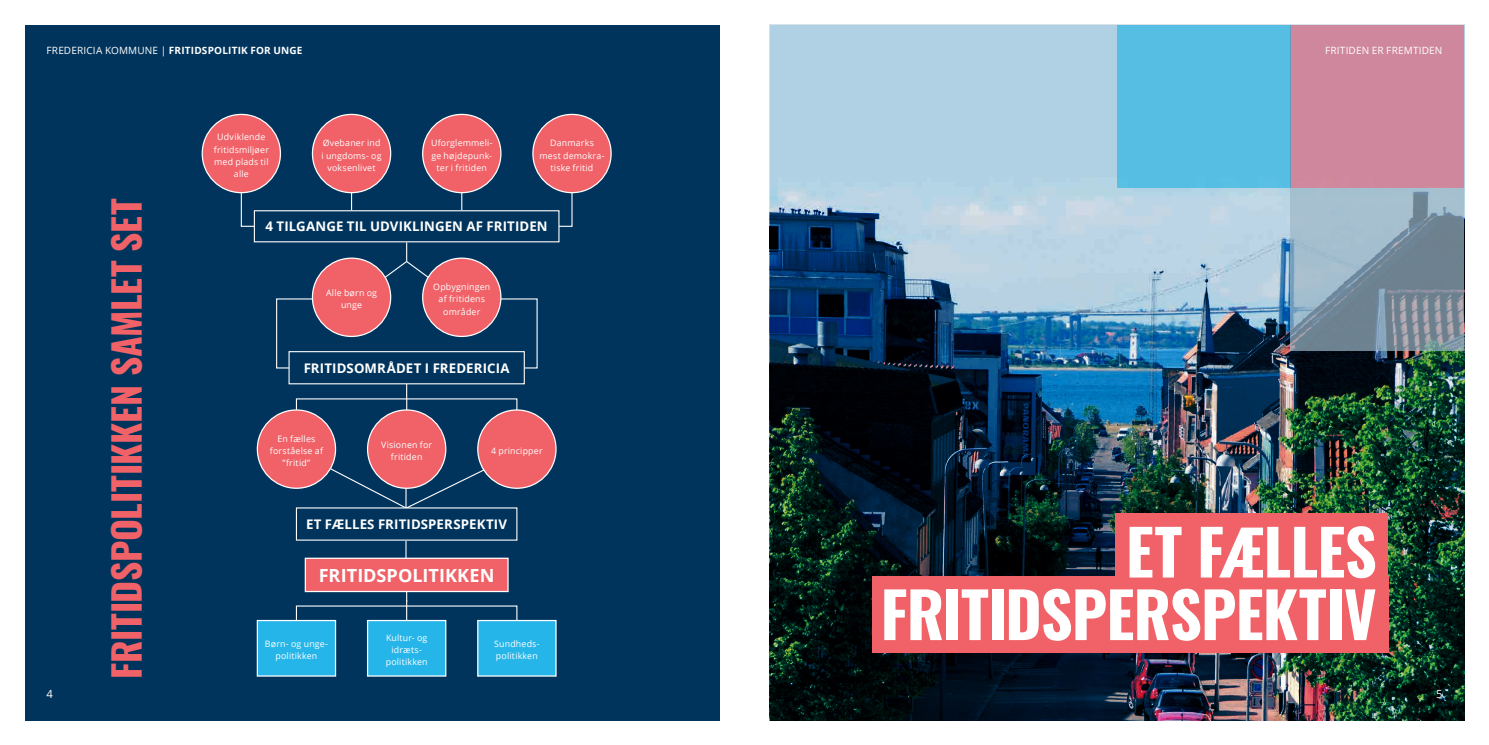
<style>
.page{position:relative;width:1489px;height:745px;background:#fff}
.page>*{position:absolute;margin:0;border:0;box-sizing:border-box;transform-origin:0 0}
.FK_rubrik{font:700 62.5px "Oswald";letter-spacing:-.015em;color:#fff}
.FK_rubrik-2{font:700 37.5px "Oswald";letter-spacing:-.005em;color:#f06268}
.FK_bokstekst_negativ{font:700 18.12px "Open Sans";letter-spacing:.005em;color:#fff}
.FK_bokstekst_negativ-2{font:700 13.25px "Open Sans";letter-spacing:.01em;color:#fff}
.t1{font:11.25px "Open Sans";color:#fff}
.t2{font:700 10px "Open Sans";letter-spacing:.02em;color:#fff}
.t3{font:10px "Open Sans";letter-spacing:.02em;color:#fff}
.FK_bokstekst_negativ-3{font:8.88px/12.1px "Open Sans";letter-spacing:.02em;color:#fff;text-align:center}
.s1{font-weight:400}
</style>
<div class="page">
<div style="left:25px;top:25px;width:694px;height:694px;background:#00345c"></div>
<img style="left:769px;top:25px;width:694px;height:695px">
<div style="left:1115px;top:513px;width:273px;height:76px;background:#f06268"></div>
<div style="left:872px;top:576px;width:516px;height:77px;background:#f06268"></div>
<svg style="left:240px;top:188px;width:18px;height:39px"></svg>
<svg style="left:555px;top:188px;width:18px;height:39px"></svg>
<svg style="left:488px;top:298px;width:50px;height:71px"></svg>
<svg style="left:276px;top:298px;width:49px;height:71px"></svg>
<hr style="left:351px;top:177px;width:1px;height:33px;background:#fff">
<hr style="left:461px;top:177px;width:1px;height:33px;background:#fff">
<svg style="left:354px;top:242px;width:105px;height:58px"></svg>
<svg style="left:295px;top:384px;width:223px;height:46px"></svg>
<svg style="left:295px;top:585px;width:223px;height:51px"></svg>
<svg style="left:405px;top:540px;width:1px;height:17px"></svg>
<svg style="left:294px;top:449px;width:225px;height:60px"></svg>
<div style="left:202px;top:114px;width:78px;height:78px;background:#f06268;border-radius:50%"></div>
<div style="left:202px;top:114px;width:79px;height:79px;border:1px solid #fff;border-radius:50%"></div>
<div style="left:257px;top:410px;width:78px;height:78px;background:#f06268;border-radius:50%"></div>
<div style="left:257px;top:409px;width:79px;height:79px;border:1px solid #fff;border-radius:50%"></div>
<div style="left:257px;top:619px;width:79px;height:57px;background:#26b5e8;border:1px solid #fff"></div>
<div style="left:312px;top:114px;width:78px;height:78px;background:#f06268;border-radius:50%"></div>
<div style="left:312px;top:114px;width:79px;height:79px;border:1px solid #fff;border-radius:50%"></div>
<div style="left:367px;top:410px;width:79px;height:78px;background:#f06268;border-radius:50%"></div>
<div style="left:367px;top:409px;width:79px;height:79px;border:1px solid #fff;border-radius:50%"></div>
<div style="left:367px;top:619px;width:79px;height:57px;background:#26b5e8;border:1px solid #fff"></div>
<div style="left:312px;top:258px;width:78px;height:78px;background:#f06268;border-radius:50%"></div>
<div style="left:312px;top:257px;width:79px;height:80px;border:1px solid #fff;border-radius:50%"></div>
<div style="left:422px;top:114px;width:79px;height:78px;background:#f06268;border-radius:50%"></div>
<div style="left:422px;top:114px;width:79px;height:79px;border:1px solid #fff;border-radius:50%"></div>
<div style="left:478px;top:410px;width:78px;height:78px;background:#f06268;border-radius:50%"></div>
<div style="left:477px;top:409px;width:79px;height:79px;border:1px solid #fff;border-radius:50%"></div>
<div style="left:477px;top:619px;width:79px;height:57px;background:#26b5e8;border:1px solid #fff"></div>
<div style="left:422px;top:258px;width:79px;height:78px;background:#f06268;border-radius:50%"></div>
<div style="left:422px;top:257px;width:79px;height:80px;border:1px solid #fff;border-radius:50%"></div>
<div style="left:533px;top:114px;width:78px;height:78px;background:#f06268;border-radius:50%"></div>
<div style="left:532px;top:114px;width:79px;height:79px;border:1px solid #fff;border-radius:50%"></div>
<div style="left:254px;top:211px;width:305px;height:31px;background:#00345c"></div>
<div style="left:254px;top:210px;width:305px;height:32px;border:1px solid #fff"></div>
<div style="left:289px;top:351px;width:235px;height:32px;background:#00345c"></div>
<div style="left:288px;top:351px;width:237px;height:33px;border:1px solid #fff"></div>
<div style="left:305px;top:558px;width:203px;height:33px;background:#f06268"></div>
<div style="left:305px;top:557px;width:203px;height:34px;border:1px solid #fff"></div>
<div style="left:1290px;top:25px;width:173px;height:163px;background:#ce879c"></div>
<svg style="left:1290px;top:188px;width:173px;height:162px;background:#889eae"></svg>
<div style="left:1116px;top:25px;width:174px;height:163px;background:#57bee3"></div>
<p class="t2" style="left:47px;top:43px;width:257px"><span class="s1">FREDERICIA KOMMUNE |</span> FRITIDSPOLITIK FOR UNGE</p>
<p class="FK_bokstekst_negativ-3" style="left:214px;top:131px;width:57px">Udviklende fritidsmiljøer med plads til alle</p>
<p class="FK_bokstekst_negativ-3" style="left:321px;top:137px;width:62px">Øvebaner ind i ungdoms- og voksenlivet</p>
<p class="FK_bokstekst_negativ-3" style="left:431px;top:137px;width:63px">Uforglemmeli&shy;ge højdepunk&shy;ter i fritiden</p>
<p class="FK_bokstekst_negativ-3" style="left:539px;top:137px;width:66px">Danmarks mest demokra&shy;tiske fritid</p>
<p class="t1" style="left:47px;top:686px;width:8px">4</p>
<p class="FK_rubrik-2" style="left:107px;top:678px;width:481px;rotate:-90deg">FRITIDSPOLITIKKEN SAMLET SET</p>
<p class="FK_bokstekst_negativ-2" style="left:265px;top:217px;width:283px">4 TILGANGE TIL UDVIKLINGEN AF FRITIDEN</p>
<p class="FK_bokstekst_negativ-3" style="left:326px;top:286px;width:53px">Alle børn og unge</p>
<p class="FK_bokstekst_negativ-3" style="left:433px;top:280px;width:59px">Opbygningen af fritidens områder</p>
<p class="FK_bokstekst_negativ-2" style="left:304px;top:358px;width:207px">FRITIDSOMRÅDET I FREDERICIA</p>
<p class="FK_bokstekst_negativ-3" style="left:270px;top:432px;width:55px">En fælles forståelse af ”fritid”</p>
<p class="FK_bokstekst_negativ-3" style="left:381px;top:438px;width:52px">Visionen for fritiden</p>
<p class="FK_bokstekst_negativ-3" style="left:491px;top:444px;width:53px">4 principper</p>
<p class="FK_bokstekst_negativ-2" style="left:306px;top:514px;width:202px">ET FÆLLES FRITIDSPERSPEKTIV</p>
<p class="FK_bokstekst_negativ" style="left:319px;top:562px;width:177px">FRITIDSPOLITIKKEN</p>
<p class="FK_bokstekst_negativ-3" style="left:265px;top:637px;width:65px">Børn- og unge&shy;politikken</p>
<p class="FK_bokstekst_negativ-3" style="left:386px;top:631px;width:43px">Kultur- og idræts&shy;politikken</p>
<p class="FK_bokstekst_negativ-3" style="left:494px;top:637px;width:46px;text-align:left">Sundheds&shy;politikken</p>
<p class="t3" style="left:1324px;top:44px;width:119px">FRITIDEN ER FREMTIDEN</p>
<p class="FK_rubrik" style="left:1125px;top:519px;width:252px">ET FÆLLES</p>
<p class="FK_rubrik" style="left:880px;top:581px;width:497px">FRITIDSPERSPEKTIV</p>
<p class="t1" style="left:1435px;top:685px;width:8px">5</p>
</div>
